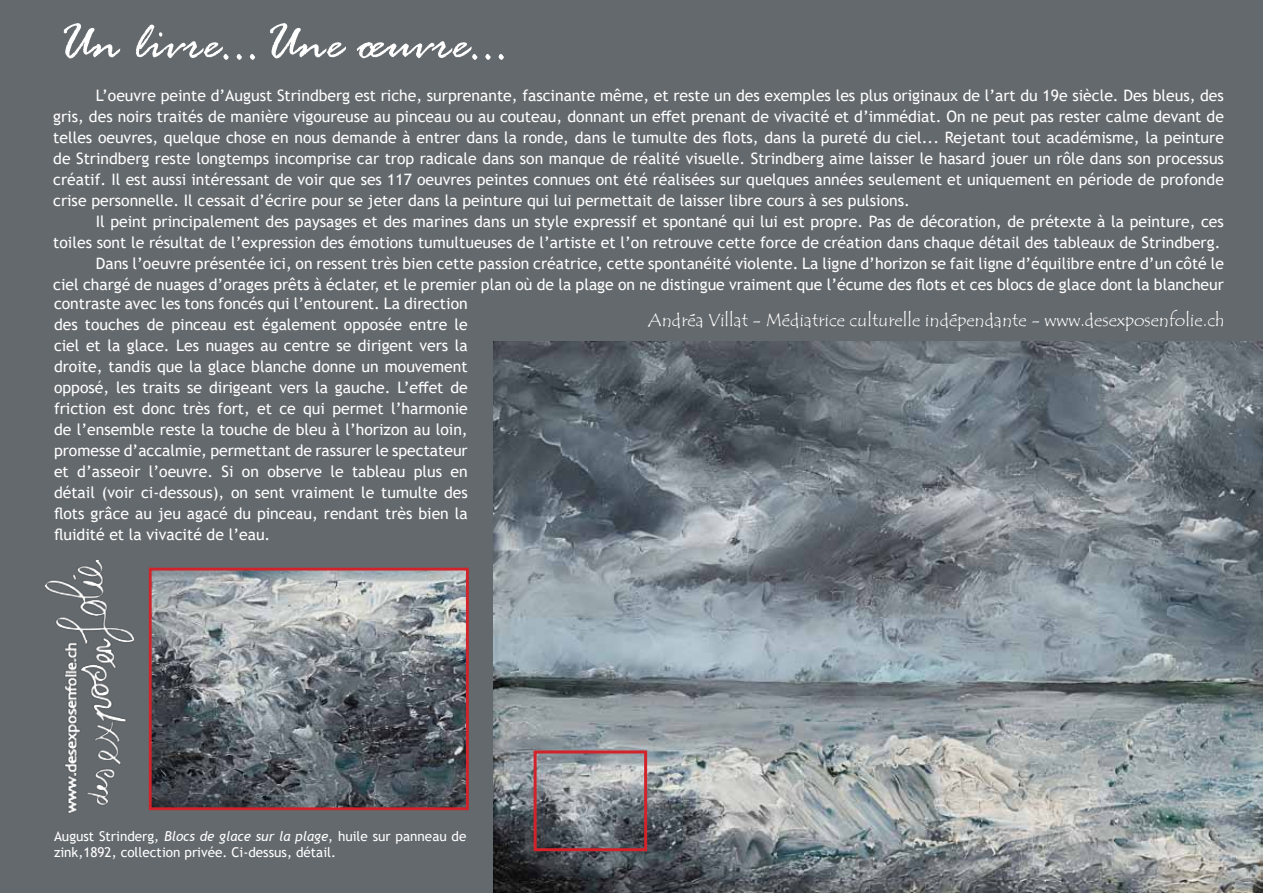
<style>
.page{position:relative;width:1263px;height:893px;background:#64696d}
.page>*{position:absolute;margin:0;border:0;box-sizing:border-box;transform-origin:0 0}
.t1{font:italic 54px "Rage";color:#fff}
.t2{font:18px "Tempus Sans ITC";color:#fff}
.t3{font:15.75px/21px "Trebuchet MS";color:#fff;text-align:justify}
.t4{font:13.5px/16.2px "Trebuchet MS";color:#fff}
.s1{font-style:italic}
</style>
<div class="page">
<img style="left:493px;top:342px;width:770px;height:551px">
<img style="left:153px;top:572px;width:312px;height:234px">
<div style="left:149px;top:568px;width:320px;height:242px;border:3px solid #d2232a"></div>
<img style="left:45px;top:560px;width:88px;height:253px">
<div style="left:534px;top:750px;width:113px;height:101px;border:3px solid #d2232a"></div>
<h1 class="t1" style="left:54px;top:14px;width:456px">Un livre...Une œuvre...</h1>
<p class="t3" style="left:53px;top:85px;width:1172px;text-indent:43px">L’oeuvre peinte d’August Strindberg est riche, surprenante, fascinante même, et reste un des exemples les plus originaux de l’art du 19e siècle. Des bleus, des gris, des noirs traités de manière vigoureuse au pinceau ou au couteau, donnant un effet prenant de vivacité et d’immédiat. On ne peut pas rester calme devant de telles oeuvres, quelque chose en nous demande à entrer dans la ronde, dans le tumulte des flots, dans la pureté du ciel... Rejetant tout académisme, la peinture de Strindberg reste longtemps incomprise car trop radicale dans son manque de réalité visuelle. Strindberg aime laisser le hasard jouer un rôle dans son processus créatif. Il est aussi intéressant de voir que ses 117 oeuvres peintes connues ont été réalisées sur quelques années seulement et uniquement en période de profonde crise personnelle. Il cessait d’écrire pour se jeter dans la peinture qui lui permettait de laisser libre cours à ses pulsions.</p>
<p class="t3" style="left:53px;top:211px;width:1172px;text-align:right">Il peint principalement des paysages et des marines dans un style expressif et spontané qui lui est propre. Pas de décoration, de prétexte à la peinture, ces toiles sont le résultat de l’expression des émotions tumultueuses de l’artiste et l’on retrouve cette force de création dans chaque détail des tableaux de Strindberg.<br>Dans l’oeuvre présentée ici, on ressent très bien cette passion créatrice, cette spontanéité violente. La ligne d’horizon se fait ligne d’équilibre entre d’un côté le<br>ciel chargé de nuages d’orages prêts à éclater, et le premier plan où de la plage on ne distingue vraiment que l’écume des flots et ces blocs de glace dont la blancheur</p>
<p class="t3" style="left:54px;top:293px;width:415px">contraste avec les tons foncés qui l’entourent. La direction des touches de pinceau est également opposée entre le ciel et la glace. Les nuages au centre se dirigent vers la droite, tandis que la glace blanche donne un mouvement opposé, les traits se dirigeant vers la gauche. L’effet de friction est donc très fort, et ce qui permet l’harmonie de l’ensemble reste la touche de bleu à l’horizon au loin, promesse d’accalmie, permettant de rassurer le spectateur et d’asseoir l’oeuvre. Si on observe le tableau plus en détail (voir ci-dessous), on sent vraiment le tumulte des flots grâce au jeu agacé du pinceau, rendant très bien la fluidité et la vivacité de l’eau.</p>
<p class="t2" style="left:648px;top:309px;width:578px">Andréa Villat - Médiatrice culturelle indépendante - www.desexposenfolie.ch</p>
<p class="t4" style="left:54px;top:828px;width:414px">August Strinderg, <span class="s1">Blocs de glace sur la plage</span>, huile sur panneau de zink,1892, collection privée. Ci-dessus, détail.</p>
</div>
